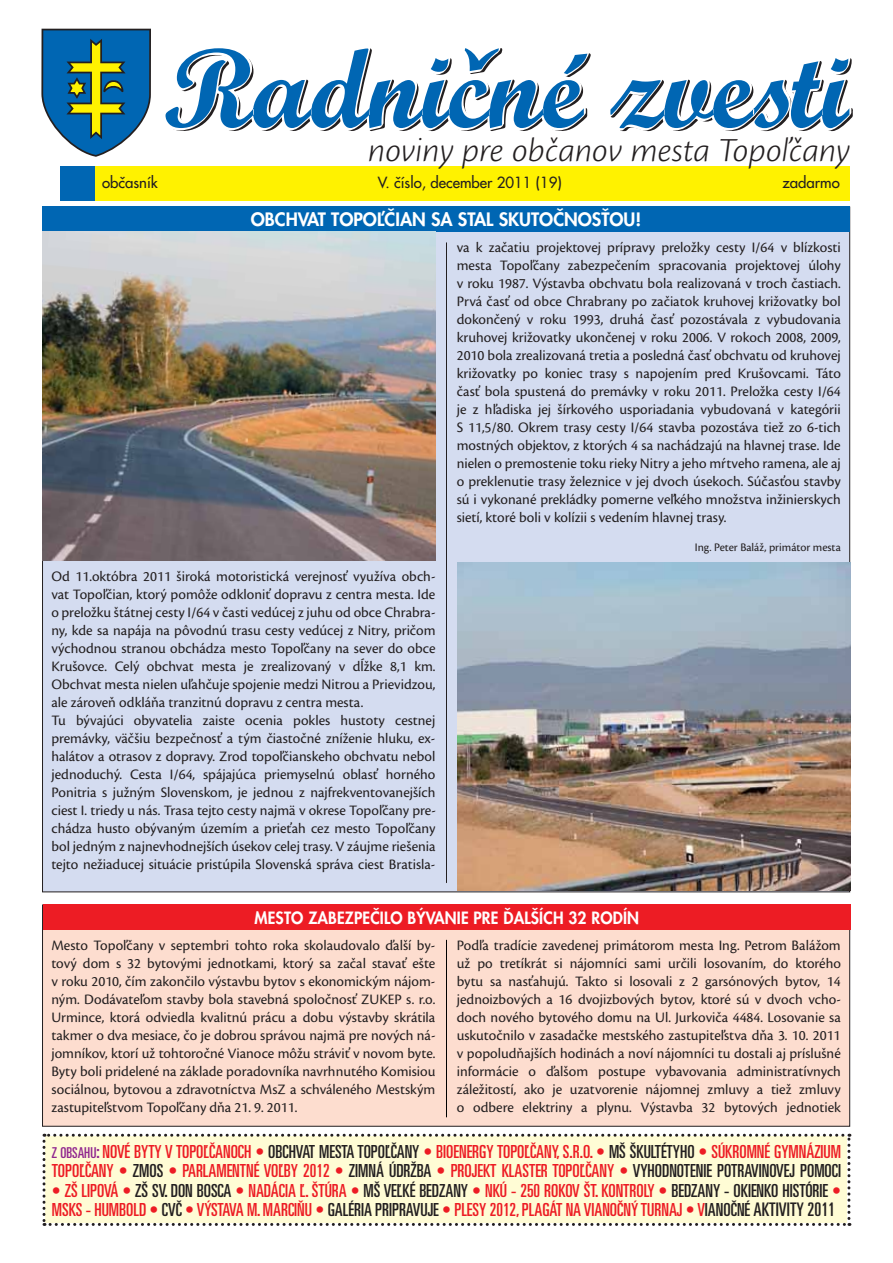
<style>
.page{position:relative;width:893px;height:1263px;background:#fff}
.page>*{position:absolute;margin:0;border:0;box-sizing:border-box;transform-origin:0 0}
.t1{font:34.95px "Cronos Pro Lt Capt It";color:#231f20}
.t2{font:ultra-condensed 18px/19.5px "Univers CE";color:#ed1c24}
.t3{font:800 18px "Futura CE";color:#fff}
.t4{font:800 16.5px "Futura CE";letter-spacing:.01em;color:#fff;scale:.95 1}
.t5{font:15px/18px "Cronos Pro";color:#231f20;text-align:justify}
.t6{font:500 15px "Futura CE";color:#231f20}
.t7{font:12px "Cronos Pro";color:#231f20}
.s1{font-size:15px;color:#91278f}
.s2{color:#91278f}
.s3{color:#231f20}
.s4{font-size:18.75px;color:#231f20}
</style>
<div class="page">
<div style="left:43px;top:1134px;width:807px;height:92px;background:#fffcd5"></div>
<div style="left:95px;top:166px;width:754px;height:34px;background:#fff200"></div>
<div style="left:61px;top:166px;width:34px;height:34px;background:#0066b3"></div>
<svg style="left:41px;top:28px;width:812px;height:129px"></svg>
<svg style="left:166px;top:48px;width:683px;height:80px"></svg>
<div style="left:43px;top:905px;width:807px;height:221px;background:#fdddcf"></div>
<div style="left:43px;top:207px;width:807px;height:685px;background:#d4dcf0"></div>
<div style="left:43px;top:905px;width:808px;height:25px;background:#ed1c24"></div>
<div style="left:42px;top:206px;width:808px;height:26px;background:#0066b3"></div>
<hr style="left:446px;top:243px;width:1px;height:640px;background:#231f20">
<hr style="left:446px;top:940px;width:1px;height:177px;background:#000">
<img style="left:42px;top:232px;width:393px;height:328px">
<img style="left:457px;top:563px;width:394px;height:328px">
<h1 class="t1" style="left:368px;top:128px;width:484px">noviny pre občanov mesta Topoľčany</h1>
<p class="t6" style="left:102px;top:174px;width:57px">občasník</p>
<p class="t6" style="left:378px;top:174px;width:186px">V. číslo, december 2011 (19)</p>
<p class="t6" style="left:782px;top:174px;width:59px">zadarmo</p>
<p class="t3" style="left:251px;top:212px;width:392px">OBCHVAT TOPOĽČIAN SA STAL SKUTOČNOSŤOU!</p>
<p class="t5" style="left:51px;top:568px;width:386px;text-align:left">Od 11.októbra 2011 široká motoristická verejnosť využíva obch&shy;vat Topoľčian, ktorý pomôže odkloniť dopravu z centra mesta. Ide o preložku štátnej cesty I/64 v časti vedúcej z juhu od obce Chrabra&shy;ny, kde sa napája na pôvodnú trasu cesty vedúcej z Nitry, pričom východnou stranou obchádza mesto Topoľčany na sever do obce Krušovce. Celý obchvat mesta je zrealizovaný v dĺžke 8,1 km.<br>Obchvat mesta nielen uľahčuje spojenie medzi Nitrou a Prievidzou, ale zároveň odkláňa tranzitnú dopravu z centra mesta.<br>Tu bývajúci obyvatelia zaiste ocenia pokles hustoty cestnej premávky, väčšiu bezpečnosť a tým čiastočné zníženie hluku, ex&shy;halátov a otrasov z dopravy. Zrod topoľčianskeho obchvatu nebol jednoduchý. Cesta I/64, spájajúca priemyselnú oblasť horného Ponitria s južným Slovenskom, je jednou z najfrekventovanejších ciest I. triedy u nás. Trasa tejto cesty najmä v okrese Topoľčany pre&shy;chádza husto obývaným územím a prieťah cez mesto Topoľčany bol jedným z najnevhodnejších úsekov celej trasy. V záujme riešenia tejto nežiaducej situácie pristúpila Slovenská správa ciest Bratisla-</p>
<p class="t5" style="left:457px;top:240px;width:386px">va k začatiu projektovej prípravy preložky cesty I/64 v blízkosti mesta Topoľčany zabezpečením spracovania projektovej úlohy v roku 1987. Výstavba obchvatu bola realizovaná v troch častiach.<br>Prvá časť od obce Chrabrany po začiatok kruhovej križovatky bol dokončený v roku 1993, druhá časť pozostávala z vybudovania kruhovej križovatky ukončenej v roku 2006. V rokoch 2008, 2009, 2010 bola zrealizovaná tretia a posledná časť obchvatu od kruhovej križovatky po koniec trasy s napojením pred Krušovcami. Táto časť bola spustená do premávky v roku 2011. Preložka cesty I/64 je z hľadiska jej šírkového usporiadania vybudovaná v kategórii S 11,5/80. Okrem trasy cesty I/64 stavba pozostáva tiež zo 6-tich mostných objektov, z ktorých 4 sa nachádzajú na hlavnej trase. Ide nielen o premostenie toku rieky Nitry a jeho mŕtveho ramena, ale aj o preklenutie trasy železnice v jej dvoch úsekoch. Súčasťou stavby sú i vykonané prekládky pomerne veľkého množstva inžinierskych sietí, ktoré boli v kolízii s vedením hlavnej trasy.</p>
<p class="t7" style="left:695px;top:542px;width:147px">Ing. Peter Baláž, primátor mesta</p>
<p class="t4" style="left:255px;top:911px;width:406px">MESTO ZABEZPEČILO BÝVANIE PRE ĎALŠÍCH 32 RODÍN</p>
<p class="t5" style="left:51px;top:938px;width:386px">Mesto Topoľčany v septembri tohto roka skolaudovalo ďalší by&shy;tový dom s 32 bytovými jednotkami, ktorý sa začal stavať ešte v roku 2010, čím zakončilo výstavbu bytov s ekonomickým nájom&shy;ným. Dodávateľom stavby bola stavebná spoločnosť ZUKEP s. r.o.<br>Urmince, ktorá odviedla kvalitnú prácu a dobu výstavby skrátila takmer o dva mesiace, čo je dobrou správou najmä pre nových ná&shy;jomníkov, ktorí už tohtoročné Vianoce môžu stráviť v novom byte.<br>Byty boli pridelené na základe poradovníka navrhnutého Komisiou sociálnou, bytovou a zdravotníctva MsZ a schváleného Mestským zastupiteľstvom Topoľčany dňa 21. 9. 2011.</p>
<p class="t5" style="left:457px;top:938px;width:386px">Podľa tradície zavedenej primátorom mesta Ing. Petrom Balážom už po tretíkrát si nájomníci sami určili losovaním, do ktorého bytu sa nasťahujú. Takto si losovali z 2 garsónových bytov, 14 jednoizbových a 16 dvojizbových bytov, ktoré sú v dvoch vcho&shy;doch nového bytového domu na Ul. Jurkoviča 4484. Losovanie sa uskutočnilo v zasadačke mestského zastupiteľstva dňa 3. 10. 2011 v popoludňajších hodinách a noví nájomníci tu dostali aj príslušné informácie o ďalšom postupe vybavovania administratívnych záležitostí, ako je uzatvorenie nájomnej zmluvy a tiež zmluvy o odbere elektriny a plynu. Výstavba 32 bytových jednotiek</p>
<p class="t2" style="left:52px;top:1142px;width:791px"><span class="s1">Z OBSAHU</span><span class="s2">:</span> NOVÉ BYTY V TOPOĽČANOCH • <span class="s3">OBCHVAT MESTA TOPOĽČANY</span> • BIOENERGY TOPOĽČANY, S.R.O. • <span class="s3">MŠ ŠKULTÉTYHO</span> • SÚKROMNÉ GYMNÁZIUM<br>TOPOĽČANY • <span class="s3">ZMOS</span> • PARLAMENTNÉ VOĽBY 2012 • <span class="s3">ZIMNÁ ÚDRŽBA</span> • PROJEKT KLASTER TOPOĽČANY • <span class="s3">VYHODNOTENIE POTRAVINOVEJ POMOCI</span></p>
<p class="t2" style="left:52px;top:1181px;width:791px">• ZŠ LIPOVÁ • <span class="s3">ZŠ SV. DON BOSCA</span> • NADÁCIA Ľ. ŠTÚRA • <span class="s3">MŠ VEĽKÉ BEDZANY</span> • NKÚ - 250 ROKOV ŠT. KONTROLY • <span class="s3">BEDZANY - OKIENKO HISTÓRIE</span> •<br>MSKS - HUMBOLD • <span class="s3">CVČ</span> • VÝSTAVA M. MARCIŇU • <span class="s3">GALÉRIA PRIPRAVUJE</span> • PLESY 2012, PLAGÁT NA VIANOČNÝ TURNAJ • V<span class="s3">IANOČNÉ</span> <span class="s4">AKTIVITY 2011</span></p>
</div>
